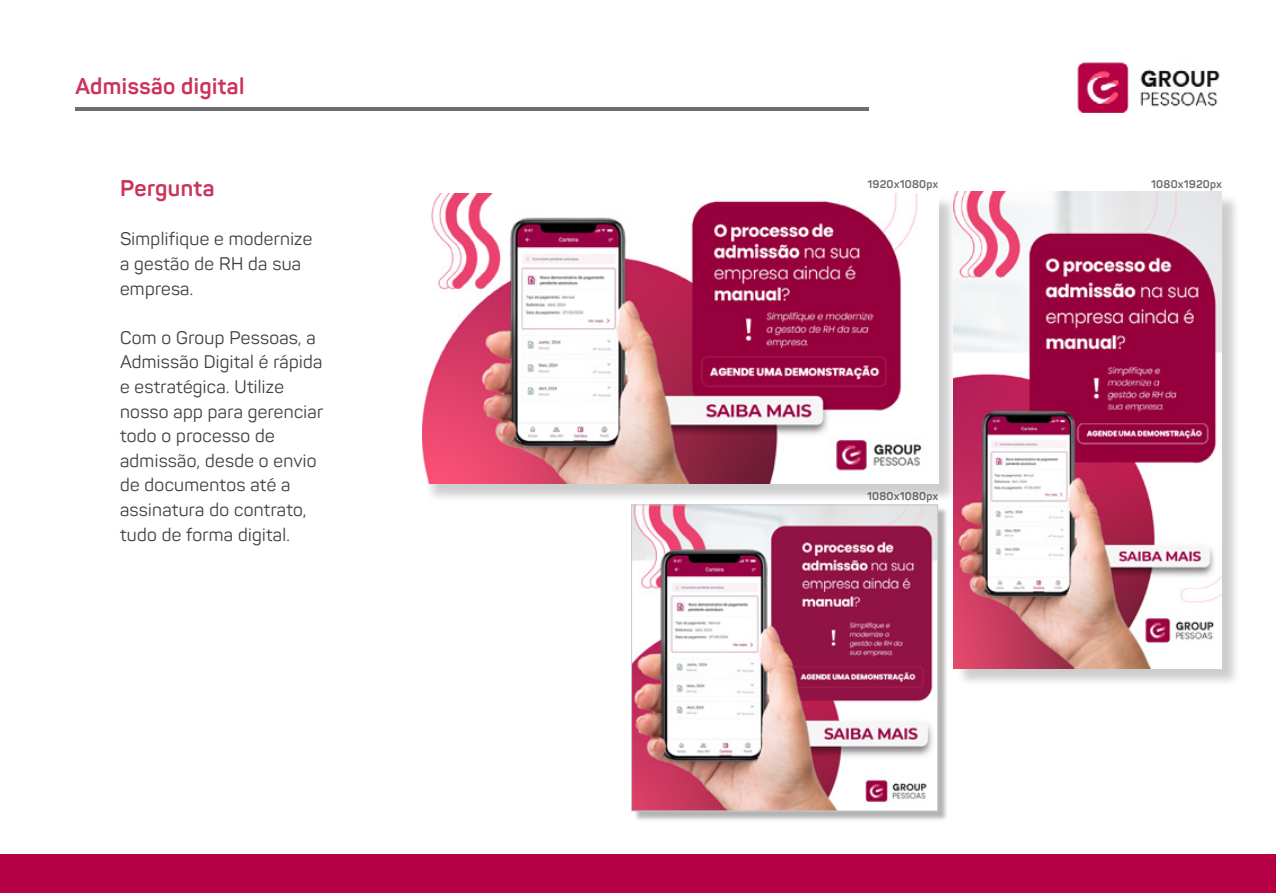
<style>
.page{position:relative;width:1276px;height:893px;background:#fff}
.page>*{position:absolute;margin:0;border:0;box-sizing:border-box;transform-origin:0 0}
.t1{font:700 22.5px "Panton";letter-spacing:.02em;color:#cb345b}
.t2{font:18px/24.6px "Panton";letter-spacing:.02em;color:#3f3e40}
.t3{font:700 11.1px "Panton";letter-spacing:.02em;color:#6d6e71}
</style>
<div class="page">
<img style="left:1077px;top:62px;width:143px;height:51px">
<div style="left:634px;top:507px;width:314px;height:315px;background:#000;opacity:.3"></div>
<img style="left:633px;top:506px;width:303px;height:303px">
<div style="left:631px;top:504px;width:307px;height:307px;border:1px solid #c6c8ca"></div>
<div style="left:425px;top:196px;width:532px;height:306px;background:#000;opacity:.2"></div>
<img style="left:423px;top:194px;width:515px;height:290px">
<div style="left:955px;top:194px;width:285px;height:493px;background:#000;opacity:.2"></div>
<img style="left:953px;top:192px;width:268px;height:476px">
<div style="left:0;top:855px;width:1276px;height:38px;background:#b60046"></div>
<hr style="left:75px;top:107px;width:793px;height:4px;background:#6d6e71">
<p class="t1" style="left:75px;top:72px;width:171px">Admissão digital</p>
<p class="t1" style="left:120px;top:174px;width:96px">Pergunta</p>
<p class="t2" style="left:120px;top:227px;width:194px">Simplifique e modernize a gestão de RH da sua empresa.</p>
<p class="t2" style="left:120px;top:325px;width:205px">Com o Group Pessoas, a<br>Admissão Digital é rápida e estratégica. Utilize nosso app para gerenciar todo o processo de admissão, desde o envio de documentos até a assinatura do contrato, tudo de forma digital.</p>
<p class="t3" style="left:867px;top:177px;width:72px">1920x1080px</p>
<p class="t3" style="left:1151px;top:177px;width:72px">1080x1920px</p>
<p class="t3" style="left:867px;top:490px;width:72px">1080x1080px</p>
</div>
